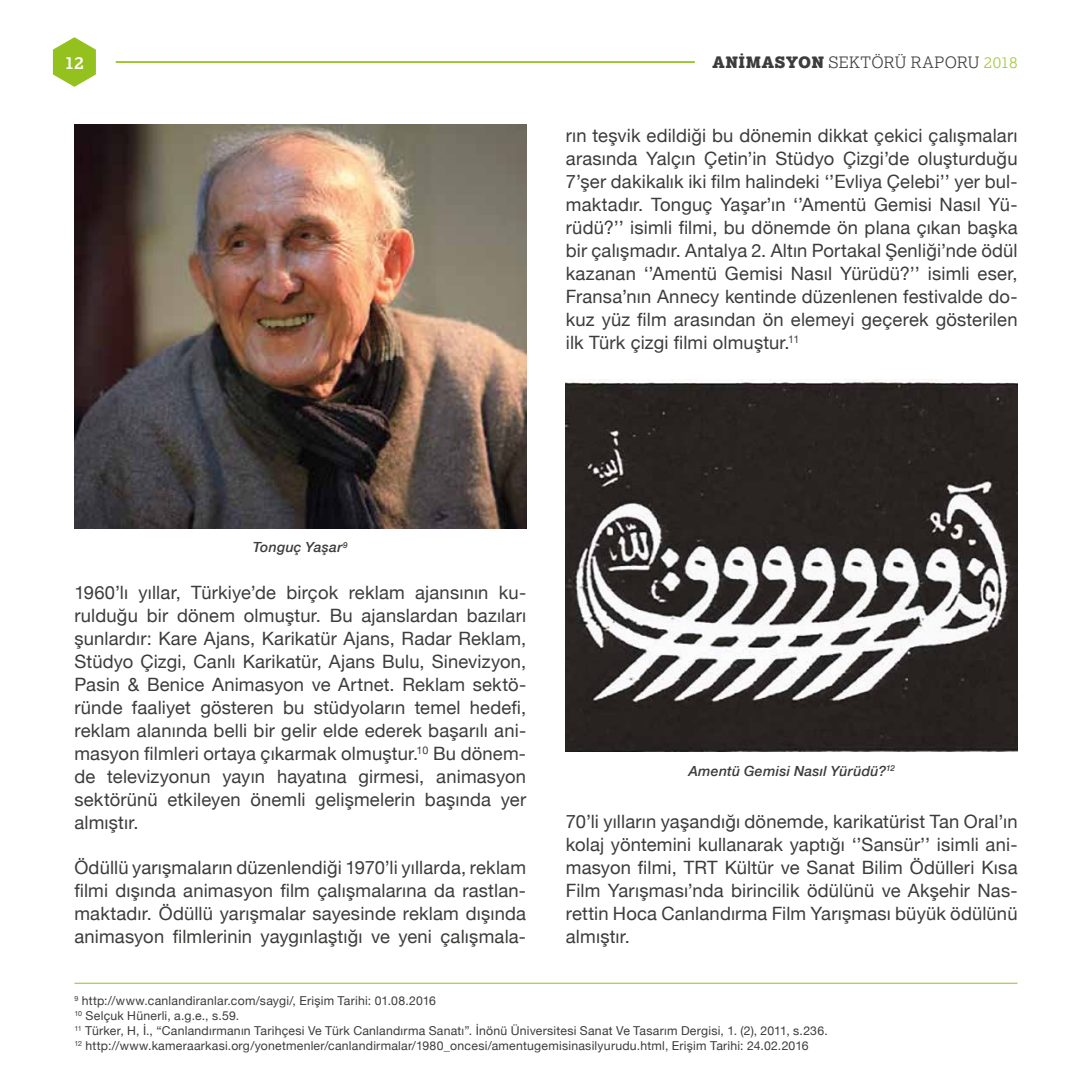
<style>
.page{position:relative;width:1092px;height:1092px;background:#fff}
.page>*{position:absolute;margin:0;border:0;box-sizing:border-box;transform-origin:0 0}
.t1{font:18.38px/23.1px "Helvetica Neue";letter-spacing:.01em;color:#3c3c3b;text-align:justify}
.t2{font:700 17.5px "Lexia";color:#fff}
.t3{font:300 15.75px "Lexia";letter-spacing:.02em;color:#3c3c3b}
.t4{font:italic 500 14px "Helvetica Neue";letter-spacing:.02em;color:#3c3c3b}
.t5{font:12.25px/14.9px "Helvetica Neue";letter-spacing:.02em;color:#3c3c3b}
.s1{font-weight:900}
.s2{color:#a2c73a}
</style>
<div class="page">
<svg style="left:53px;top:37px;width:43px;height:50px"></svg>
<hr style="left:116px;top:61px;width:578px;height:2px;background:#95c11f">
<hr style="left:74px;top:982px;width:943px;height:1px;background:#95c11f">
<img style="left:566px;top:379px;width:451px;height:373px">
<img style="left:74px;top:124px;width:452px;height:404px">
<p class="t2" style="left:65px;top:52px;width:20px">12</p>
<p class="t3" style="left:712px;top:53px;width:306px"><span class="s1">ANİMASYON</span> SEKTÖRÜ RAPORU <span class="s2">2018</span></p>
<p class="t1" style="left:566px;top:125px;width:453px">rın teşvik edildiği bu dönemin dikkat çekici çalışmaları arasında Yalçın Çetin’in Stüdyo Çizgi’de oluşturduğu 7’şer dakikalık iki film halindeki ‘’Evliya Çelebi’’ yer bul&shy;maktadır. Tonguç Yaşar’ın ‘’Amentü Gemisi Nasıl Yü&shy;rüdü?’’ isimli filmi, bu dönemde ön plana çıkan başka bir çalışmadır. Antalya 2. Altın Portakal Şenliği’nde ödül kazanan ‘’Amentü Gemisi Nasıl Yürüdü?’’ isimli eser, Fransa’nın Annecy kentinde düzenlenen festivalde do&shy;kuz yüz film arasından ön elemeyi geçerek gösterilen ilk Türk çizgi filmi olmuştur.<sup>11</sup></p>
<p class="t4" style="left:253px;top:535px;width:96px">Tonguç Yaşar<sup>9</sup></p>
<p class="t1" style="left:74px;top:582px;width:453px">1960’lı yıllar, Türkiye’de birçok reklam ajansının ku&shy;rulduğu bir dönem olmuştur. Bu ajanslardan bazıları şunlardır: Kare Ajans, Karikatür Ajans, Radar Reklam, Stüdyo Çizgi, Canlı Karikatür, Ajans Bulu, Sinevizyon, Pasin &amp; Benice Animasyon ve Artnet. Reklam sektö&shy;ründe faaliyet gösteren bu stüdyoların temel hedefi, reklam alanında belli bir gelir elde ederek başarılı ani&shy;masyon filmleri ortaya çıkarmak olmuştur.<sup>10</sup> Bu dönem&shy;de televizyonun yayın hayatına girmesi, animasyon sektörünü etkileyen önemli gelişmelerin başında yer almıştır.</p>
<p class="t1" style="left:74px;top:857px;width:453px">Ödüllü yarışmaların düzenlendiği 1970’li yıllarda, reklam filmi dışında animasyon film çalışmalarına da rastlan&shy;maktadır. Ödüllü yarışmalar sayesinde reklam dışında animasyon filmlerinin yaygınlaştığı ve yeni çalışmala-</p>
<p class="t4" style="left:688px;top:758px;width:208px">Amentü Gemisi Nasıl Yürüdü?<sup>12</sup></p>
<p class="t1" style="left:566px;top:810px;width:453px">70’li yılların yaşandığı dönemde, karikatürist Tan Oral’ın kolaj yöntemini kullanarak yaptığı ‘’Sansür’’ isimli ani&shy;masyon filmi, TRT Kültür ve Sanat Bilim Ödülleri Kısa Film Yarışması’nda birincilik ödülünü ve Akşehir Nas&shy;rettin Hoca Canlandırma Film Yarışması büyük ödülünü almıştır.</p>
<p class="t5" style="left:74px;top:994px;width:754px"><sup>9</sup> http://www.canlandiranlar.com/saygi/, Erişim Tarihi: 01.08.2016<br><sup>10</sup> Selçuk Hünerli, a.g.e., s.59.<br><sup>11</sup> Türker, H, İ., “Canlandırmanın Tarihçesi Ve Türk Canlandırma Sanatı”. İnönü Üniversitesi Sanat Ve Tasarım Dergisi, 1. (2), 2011, s.236.<br><sup>12</sup> http://www.kameraarkasi.org/yonetmenler/canlandirmalar/1980_oncesi/amentugemisinasilyurudu.html, Erişim Tarihi: 24.02.2016</p>
</div>
